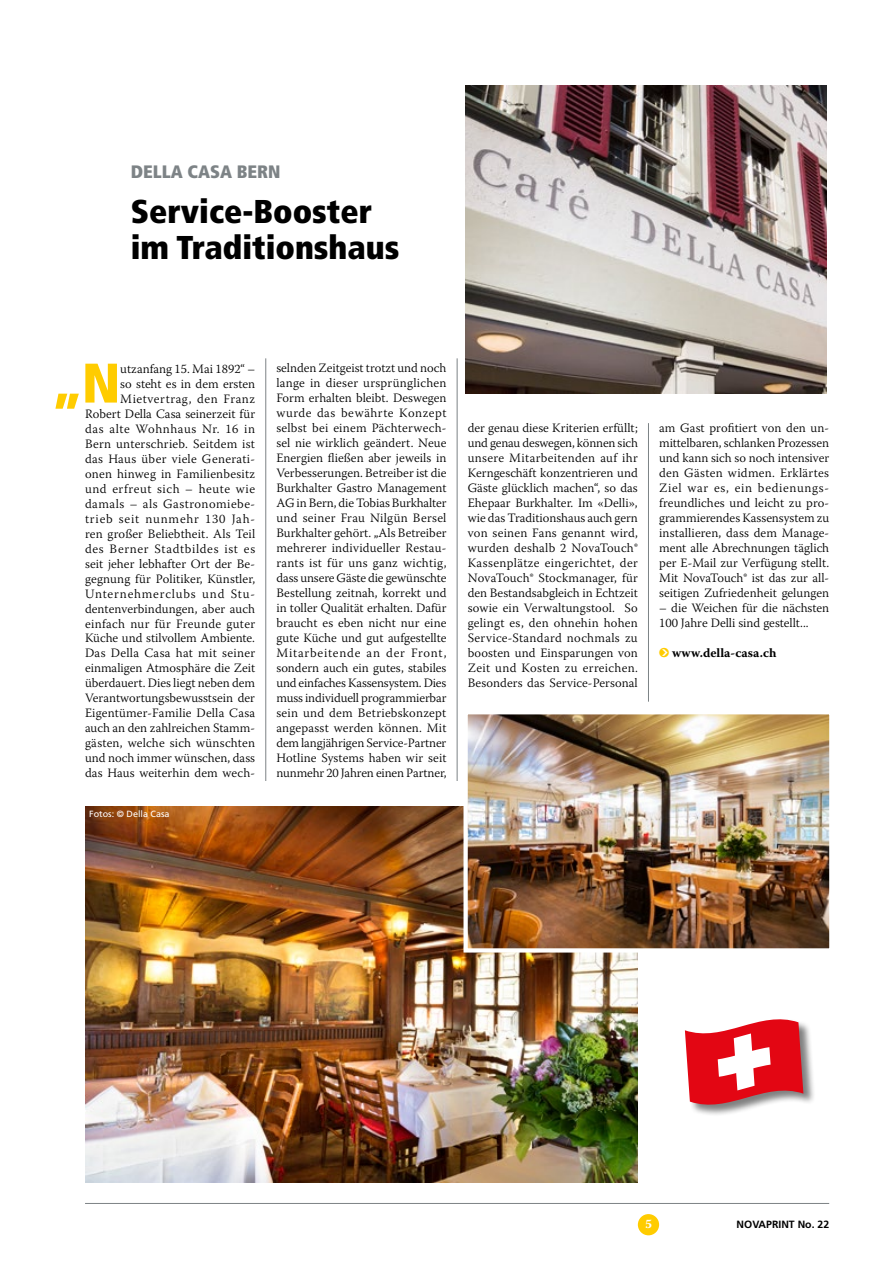
<style>
.page{position:relative;width:893px;height:1263px;background:#fff}
.page>*{position:absolute;margin:0;border:0;box-sizing:border-box;transform-origin:0 0}
.t1{font:900 condensed 55.8px "Frutiger";color:#fc0}
.t2{font:900 condensed 33px/36px "Frutiger";color:#000}
.t3{font:900 condensed 18px "Frutiger";color:#7d8386}
.t4{font:300 12.75px/15px "Warnock Pro";letter-spacing:.01em;color:#000;text-align:justify}
.t5{font:700 12.75px "Warnock Pro";letter-spacing:.01em;color:#000}
.t6{font:700 12.75px "Warnock Pro";color:#fff}
.t7{font:700 10.5px "Frutiger";color:#000}
.t8{font:9px "Frutiger";color:#fff}
.s1{font-family:"Arm Bol";font-weight:400;color:#fc0}
</style>
<div class="page">
<hr style="left:85px;top:1203px;width:744px;height:1px;background:#7d8386">
<div style="left:638px;top:1214px;width:21px;height:21px;background:#fc0;border-radius:50%"></div>
<hr style="left:265px;top:358px;width:1px;height:423px;background:#7d8386">
<hr style="left:457px;top:358px;width:1px;height:423px;background:#7d8386">
<hr style="left:648px;top:423px;width:1px;height:279px;background:#7d8386">
<img style="left:85px;top:806px;width:553px;height:376px">
<img style="left:465px;top:85px;width:361px;height:308px">
<img style="left:461px;top:714px;width:369px;height:241px">
<div style="left:684px;top:1019px;width:132px;height:98px;background:#000;opacity:.5"></div>
<svg style="left:685px;top:1019px;width:118px;height:95px"></svg>
<h3 class="t3" style="left:131px;top:161px;width:151px">DELLA CASA BERN</h3>
<h2 class="t2" style="left:131px;top:193px;width:270px">Service-Booster im Traditionshaus</h2>
<p class="t4" style="left:85px;top:361px;width:172px;text-align:right">utzanfang 15. Mai 1892“ –<br>so steht es in dem ersten<br>Mietvertrag, den Franz<br>Robert Della Casa seinerzeit für das alte Wohnhaus Nr. 16 in<br>Bern unterschrieb. Seitdem ist das Haus über viele Generati&shy;onen hinweg in Familienbesitz und erfreut sich – heute wie damals – als Gastronomiebe&shy;trieb seit nunmehr 130 Jah&shy;ren großer Beliebtheit. Als Teil des Berner Stadtbildes ist es seit jeher lebhafter Ort der Be&shy;gegnung für Politiker, Künstler,<br>Unternehmerclubs und Stu&shy;dentenverbindungen, aber auch einfach nur für Freunde guter<br>Küche und stilvollem Ambiente.<br>Das Della Casa hat mit seiner einmaligen Atmosphäre die Zeit überdauert. Dies liegt neben dem<br>Verantwortungsbewusstsein der<br>Eigentümer-Familie Della Casa auch an den zahlreichen Stamm&shy;gästen, welche sich wünschten und noch immer wünschen, dass das Haus weiterhin dem wech-</p>
<p class="t4" style="left:276px;top:360px;width:172px">selnden Zeitgeist trotzt und noch lange in dieser ursprünglichen Form erhalten bleibt. Deswegen wurde das bewährte Konzept selbst bei einem Pächterwech&shy;sel nie wirklich geändert. Neue Energien fließen aber jeweils in Verbesserungen. Betreiber ist die Burkhalter Gastro Management AG in Bern, die Tobias Burkhalter und seiner Frau Nilgün Bersel Burkhalter gehört. „Als Betreiber mehrerer individueller Restau&shy;rants ist für uns ganz wichtig, dass unsere Gäste die gewünschte Bestellung zeitnah, korrekt und in toller Qualität erhalten. Dafür braucht es eben nicht nur eine gute Küche und gut aufgestellte Mitarbeitende an der Front, sondern auch ein gutes, stabiles und einfaches Kassensystem. Dies muss individuell programmierbar sein und dem Betriebskonzept angepasst werden können. Mit dem langjährigen Service-Partner Hotline Systems haben wir seit nunmehr 20 Jahren einen Partner,</p>
<h1 class="t1" style="left:52px;top:349px;width:70px">„N</h1>
<p class="t8" style="left:89px;top:809px;width:82px">Fotos: © Della Casa</p>
<p class="t4" style="left:468px;top:420px;width:172px">der genau diese Kriterien erfüllt; und genau deswegen, können sich unsere Mitarbeitenden auf ihr Kerngeschäft konzentrieren und Gäste glücklich machen“, so das Ehepaar Burkhalter. Im «Delli», wie das Traditionshaus auch gern von seinen Fans genannt wird, wurden deshalb 2 NovaTouch® Kassenplätze eingerichtet, der NovaTouch® Stockmanager, für den Bestandsabgleich in Echtzeit sowie ein Verwaltungstool. So gelingt es, den ohnehin hohen Service-Standard nochmals zu boosten und Einsparungen von Zeit und Kosten zu erreichen.<br>Besonders das Service-Personal</p>
<p class="t4" style="left:659px;top:420px;width:172px">am Gast profitiert von den un&shy;mittelbaren, schlanken Prozessen und kann sich so noch intensiver den Gästen widmen. Erklärtes Ziel war es, ein bedienungs&shy;freundliches und leicht zu pro&shy;grammierendes Kassensystem zu installieren, dass dem Manage&shy;ment alle Abrechnungen täglich per E-Mail zur Verfügung stellt.<br>Mit NovaTouch® ist das zur all&shy;seitigen Zufriedenheit gelungen</p>
<p class="t4" style="left:659px;top:600px;width:172px">– die Weichen für die nächsten<br>100 Jahre Delli sind gestellt...</p>
<p class="t5" style="left:659px;top:645px;width:119px"><span class="s1">ç</span> www.della-casa.ch</p>
<p class="t6" style="left:645px;top:1216px;width:8px">5</p>
<p class="t7" style="left:737px;top:1218px;width:94px">NOVAPRINT No. 22</p>
</div>
